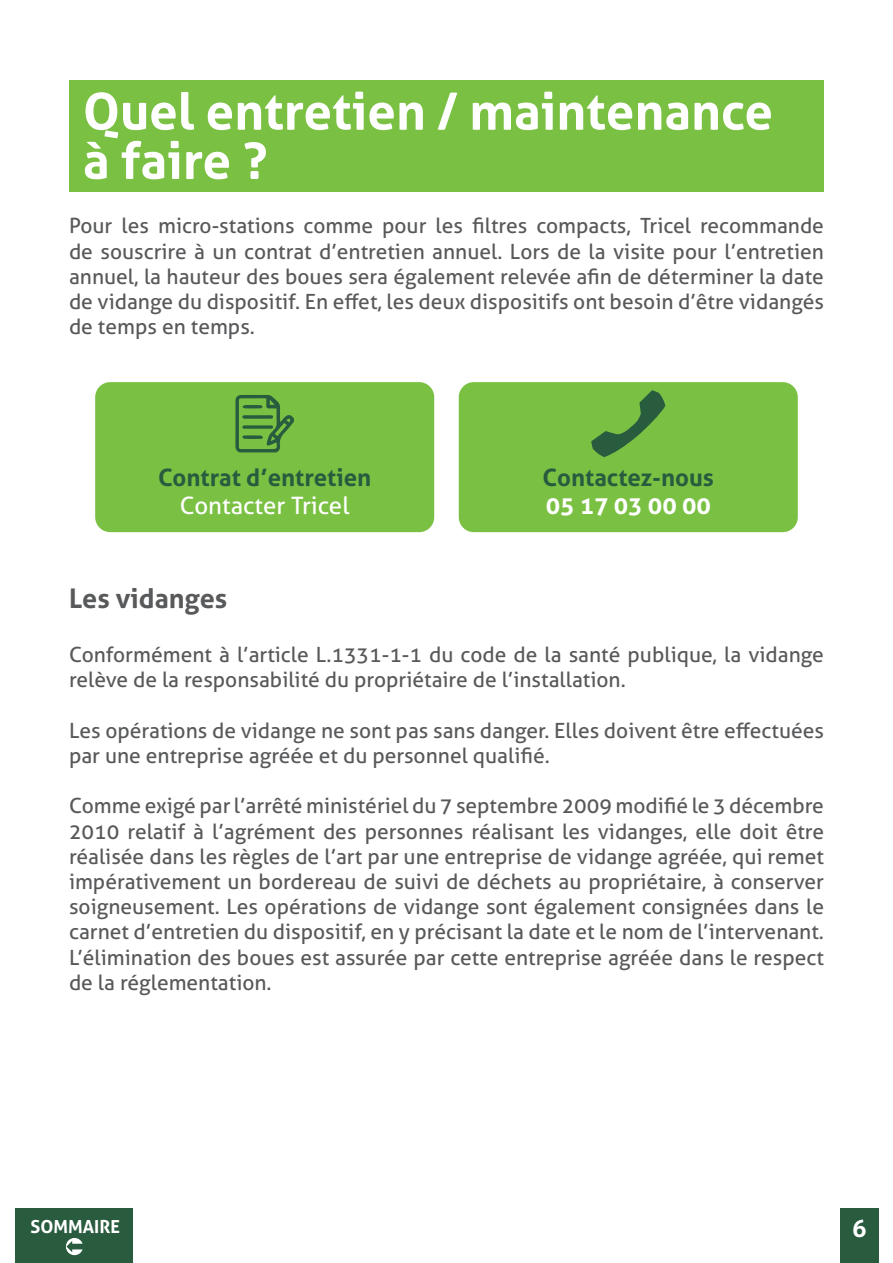
<style>
.page{position:relative;width:893px;height:1263px;background:#fff}
.page>*{position:absolute;margin:0;border:0;box-sizing:border-box;transform-origin:0 0}
.t1{font:700 51px/49.2px "Aller";color:#fff}
.t2{font:700 27px "Aller";color:#58595b}
.t3{font:700 24px "Aller";color:#295b3f}
.t4{font:24px "Aller";color:#fff}
.t5{font:700 24px "Aller";color:#fff}
.t6{font:21px/25.2px "Aller";color:#58595b;text-align:justify}
.t7{font:700 18px "Aller";color:#fff}
</style>
<div class="page">
<div style="left:840px;top:1209px;width:38px;height:54px;background:#295b3f"></div>
<div style="left:16px;top:1209px;width:117px;height:54px;background:#295b3f"></div>
<svg style="left:66px;top:1238px;width:17px;height:17px"></svg>
<div style="left:69px;top:80px;width:755px;height:112px;background:#7ac143"></div>
<div style="left:459px;top:382px;width:339px;height:150px;background:#7ac143;border-radius:15px"></div>
<svg style="left:591px;top:390px;width:74px;height:67px"></svg>
<div style="left:95px;top:382px;width:339px;height:150px;background:#7ac143;border-radius:15px"></div>
<svg style="left:235px;top:395px;width:59px;height:57px"></svg>
<h1 class="t1" style="left:83px;top:86px;width:692px">Quel entretien / maintenance à faire ?</h1>
<p class="t6" style="left:69px;top:213px;width:756px">Pour les micro-stations comme pour les filtres compacts, Tricel recommande de souscrire à un contrat d’entretien annuel. Lors de la visite pour l’entretien annuel, la hauteur des boues sera également relevée afin de déterminer la date de vidange du dispositif. En effet, les deux dispositifs ont besoin d’être vidangés de temps en temps.</p>
<p class="t3" style="left:158px;top:462px;width:215px">Contrat d’entretien</p>
<p class="t4" style="left:180px;top:491px;width:171px">Contacter Tricel</p>
<p class="t3" style="left:543px;top:462px;width:173px">Contactez-nous</p>
<p class="t5" style="left:546px;top:491px;width:167px">05 17 03 00 00</p>
<p class="t2" style="left:69px;top:582px;width:160px">Les vidanges</p>
<p class="t6" style="left:69px;top:642px;width:756px">Conformément à l’article L.1331-1-1 du code de la santé publique, la vidange relève de la responsabilité du propriétaire de l’installation.</p>
<p class="t6" style="left:69px;top:718px;width:756px">Les opérations de vidange ne sont pas sans danger. Elles doivent être effectuées par une entreprise agréée et du personnel qualifié.</p>
<p class="t6" style="left:69px;top:793px;width:756px">Comme exigé par l’arrêté ministériel du 7 septembre 2009 modifié le 3 décembre 2010 relatif à l’agrément des personnes réalisant les vidanges, elle doit être réalisée dans les règles de l’art par une entreprise de vidange agréée, qui remet impérativement un bordereau de suivi de déchets au propriétaire, à conserver soigneusement. Les opérations de vidange sont également consignées dans le carnet d’entretien du dispositif, en y précisant la date et le nom de l’intervenant.<br>L’élimination des boues est assurée par cette entreprise agréée dans le respect de la réglementation.</p>
<p class="t7" style="left:30px;top:1215px;width:91px">SOMMAIRE</p>
<p class="t5" style="left:852px;top:1214px;width:16px">6</p>
</div>
